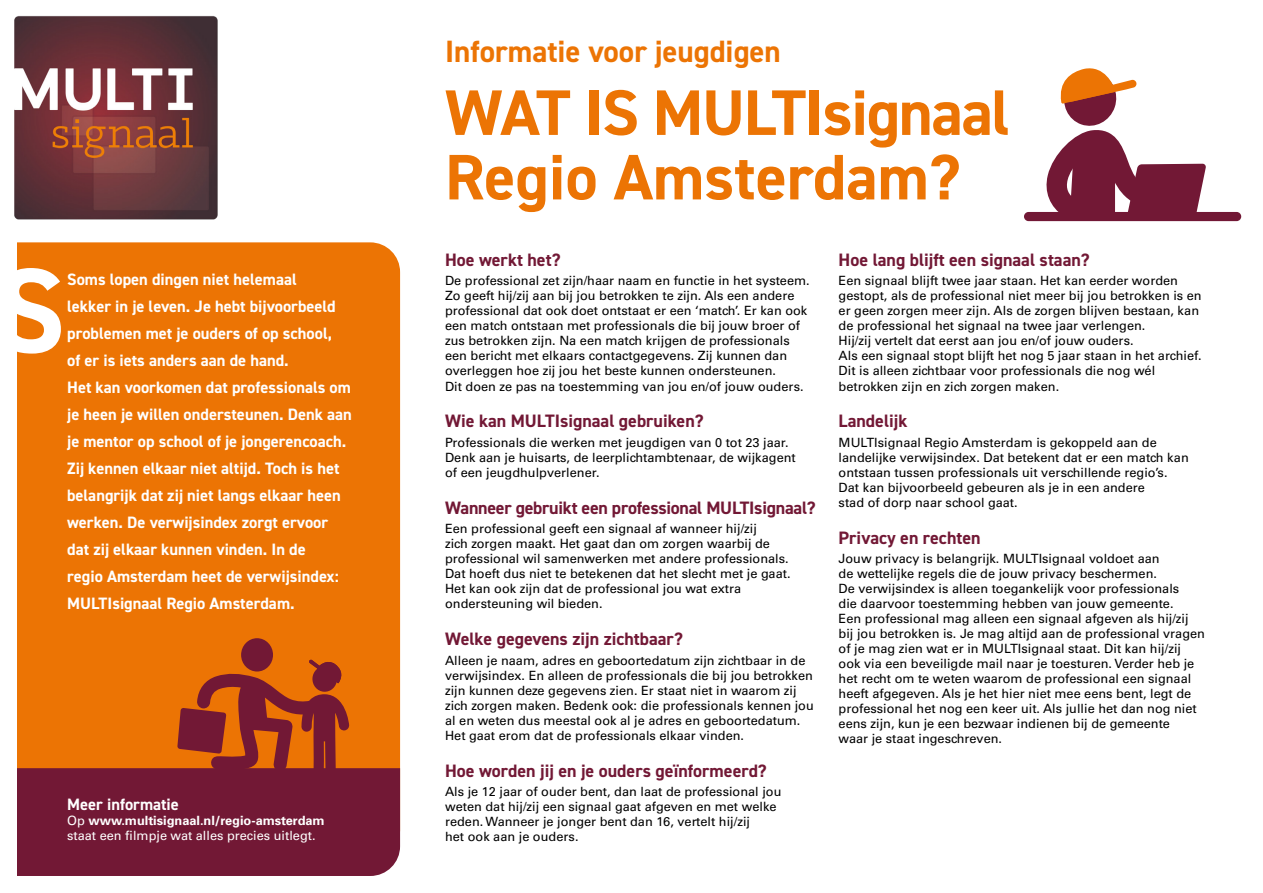
<style>
.page{position:relative;width:1263px;height:893px;background:#fff}
.page>*{position:absolute;margin:0;border:0;box-sizing:border-box;transform-origin:0 0}
.t1{font:700 120.9px "DIN2014";color:#fff}
.Kop_oranje{font:700 64.5px/64.5px "DIN2014";letter-spacing:-.02em;color:#ec7404}
.Informatie_voor_jong{font:700 30.9px "DIN2014";color:#ec7404}
.Subkoppen{font:700 18px "DIN2014";color:#721835}
.Intro_tekst_wit{font:700 16.5px/27px "DIN2014";color:#fff}
.meer_informatie{font:700 16.5px "DIN2014";color:#fff}
.Broodtekst{font:12.75px/15px "Univers";color:#000}
.Broodtekst-2{font:12.75px/15.3px "Univers";color:#fff}
.s1{font-weight:700}
</style>
<div class="page">
<img style="left:14px;top:16px;width:204px;height:204px">
<div style="left:17px;top:242px;width:383px;height:416px;background:#ec7404"></div>
<div style="left:241px;top:638px;width:32px;height:33px;background:#721835;border-radius:50%"></div>
<svg style="left:17px;top:658px;width:383px;height:218px;background:#a23c22"></svg>
<svg style="left:1046px;top:68px;width:160px;height:144px"></svg>
<div style="left:1024px;top:212px;width:217px;height:9px;background:#721835;border-radius:5px"></div>
<p class="t1" style="left:-4px;top:230px;width:71px">S</p>
<p class="Intro_tekst_wit" style="left:67px;top:266px;width:270px">Soms lopen dingen niet helemaal lekker in je leven. Je hebt bijvoorbeeld problemen met je ouders of op school,</p>
<p class="Intro_tekst_wit" style="left:67px;top:347px;width:223px">of er is iets anders aan de hand.</p>
<p class="Intro_tekst_wit" style="left:67px;top:374px;width:286px">Het kan voorkomen dat professionals om je heen je willen ondersteunen. Denk aan je mentor op school of je jongerencoach.<br>Zij kennen elkaar niet altijd. Toch is het belangrijk dat zij niet langs elkaar heen werken. De verwijsindex zorgt ervoor dat zij elkaar kunnen vinden. In de<br>regio Amsterdam heet de verwijsindex:<br>MULTIsignaal Regio Amsterdam.</p>
<p class="meer_informatie" style="left:67px;top:793px;width:113px">Meer informatie</p>
<p class="Broodtekst-2" style="left:67px;top:813px;width:259px">Op <span class="s1">www.multisignaal.nl/regio-amsterdam </span>staat een filmpje wat alles precies uitlegt.</p>
<p class="Informatie_voor_jong" style="left:445px;top:31px;width:337px">Informatie voor jeugdigen</p>
<p class="Kop_oranje" style="left:445px;top:80px;width:566px">WAT IS MULTIsignaal<br>Regio Amsterdam?</p>
<p class="Subkoppen" style="left:445px;top:248px;width:117px">Hoe werkt het?</p>
<p class="Broodtekst" style="left:445px;top:273px;width:366px">De professional zet zijn/haar naam en functie in het systeem.<br>Zo geeft hij/zij aan bij jou betrokken te zijn. Als een andere professional dat ook doet ontstaat er een ‘match’. Er kan ook een match ontstaan met professionals die bij jouw broer of zus betrokken zijn. Na een match krijgen de professionals een bericht met elkaars contactgegevens. Zij kunnen dan overleggen hoe zij jou het beste kunnen ondersteunen.</p>
<p class="Broodtekst" style="left:445px;top:379px;width:360px">Dit doen ze pas na toestemming van jou en/of jouw ouders.</p>
<p class="Subkoppen" style="left:445px;top:409px;width:260px">Wie kan MULTIsignaal gebruiken?</p>
<p class="Broodtekst" style="left:445px;top:435px;width:352px">Professionals die werken met jeugdigen van 0 tot 23 jaar.<br>Denk aan je huisarts, de leerplichtambtenaar, de wijkagent</p>
<p class="Broodtekst" style="left:445px;top:465px;width:156px">of een jeugdhulpverlener.</p>
<p class="Subkoppen" style="left:445px;top:496px;width:372px">Wanneer gebruikt een professional MULTIsignaal?</p>
<p class="Broodtekst" style="left:445px;top:521px;width:345px">Een professional geeft een signaal af wanneer hij/zij<br>zich zorgen maakt. Het gaat dan om zorgen waarbij de professional wil samenwerken met andere professionals.</p>
<p class="Broodtekst" style="left:445px;top:566px;width:347px">Dat hoeft dus niet te betekenen dat het slecht met je gaat.</p>
<p class="Broodtekst" style="left:445px;top:581px;width:298px">Het kan ook zijn dat de professional jou wat extra ondersteuning wil bieden.</p>
<p class="Subkoppen" style="left:445px;top:627px;width:239px">Welke gegevens zijn zichtbaar?</p>
<p class="Broodtekst" style="left:445px;top:653px;width:370px">Alleen je naam, adres en geboortedatum zijn zichtbaar in de verwijsindex. En alleen de professionals die bij jou betrokken zijn kunnen deze gegevens zien. Er staat niet in waarom zij zich zorgen maken. Bedenk ook: die professionals kennen jou al en weten dus meestal ook al je adres en geboortedatum.<br>Het gaat erom dat de professionals elkaar vinden.</p>
<p class="Subkoppen" style="left:445px;top:759px;width:323px">Hoe worden jij en je ouders geïnformeerd?</p>
<p class="Broodtekst" style="left:445px;top:784px;width:338px">Als je 12 jaar of ouder bent, dan laat de professional jou weten dat hij/zij een signaal gaat afgeven en met welke reden. Wanneer je jonger bent dan 16, vertelt hij/zij</p>
<p class="Broodtekst" style="left:445px;top:829px;width:135px">het ook aan je ouders.</p>
<p class="Subkoppen" style="left:839px;top:248px;width:253px">Hoe lang blijft een signaal staan?</p>
<p class="Broodtekst" style="left:839px;top:273px;width:364px">Een signaal blijft twee jaar staan. Het kan eerder worden gestopt, als de professional niet meer bij jou betrokken is en er geen zorgen meer zijn. Als de zorgen blijven bestaan, kan de professional het signaal na twee jaar verlengen.</p>
<p class="Broodtekst" style="left:839px;top:333px;width:296px">Hij/zij vertelt dat eerst aan jou en/of jouw ouders.</p>
<p class="Broodtekst" style="left:839px;top:348px;width:364px">Als een signaal stopt blijft het nog 5 jaar staan in het archief.</p>
<p class="Broodtekst" style="left:839px;top:363px;width:318px">Dit is alleen zichtbaar voor professionals die nog wél betrokken zijn en zich zorgen maken.</p>
<p class="Subkoppen" style="left:839px;top:409px;width:70px">Landelijk</p>
<p class="Broodtekst" style="left:839px;top:435px;width:352px">MULTIsignaal Regio Amsterdam is gekoppeld aan de landelijke verwijsindex. Dat betekent dat er een match kan ontstaan tussen professionals uit verschillende regio’s.</p>
<p class="Broodtekst" style="left:839px;top:480px;width:308px">Dat kan bijvoorbeeld gebeuren als je in een andere</p>
<p class="Broodtekst" style="left:839px;top:495px;width:181px">stad of dorp naar school gaat.</p>
<p class="Subkoppen" style="left:839px;top:526px;width:143px">Privacy en rechten</p>
<p class="Broodtekst" style="left:839px;top:551px;width:322px">Jouw privacy is belangrijk. MULTIsignaal voldoet aan</p>
<p class="Broodtekst" style="left:839px;top:566px;width:320px">de wettelijke regels die de jouw privacy beschermen.</p>
<p class="Broodtekst" style="left:839px;top:581px;width:342px">De verwijsindex is alleen toegankelijk voor professionals</p>
<p class="Broodtekst" style="left:839px;top:596px;width:336px">die daarvoor toestemming hebben van jouw gemeente.</p>
<p class="Broodtekst" style="left:839px;top:611px;width:368px">Een professional mag alleen een signaal afgeven als hij/zij bij jou betrokken is. Je mag altijd aan de professional vragen of je mag zien wat er in MULTIsignaal staat. Dit kan hij/zij ook via een beveiligde mail naar je toesturen. Verder heb je het recht om te weten waarom de professional een signaal heeft afgegeven. Als je het hier niet mee eens bent, legt de professional het nog een keer uit. Als jullie het dan nog niet eens zijn, kun je een bezwaar indienen bij de gemeente</p>
<p class="Broodtekst" style="left:839px;top:731px;width:165px">waar je staat ingeschreven.</p>
</div>
